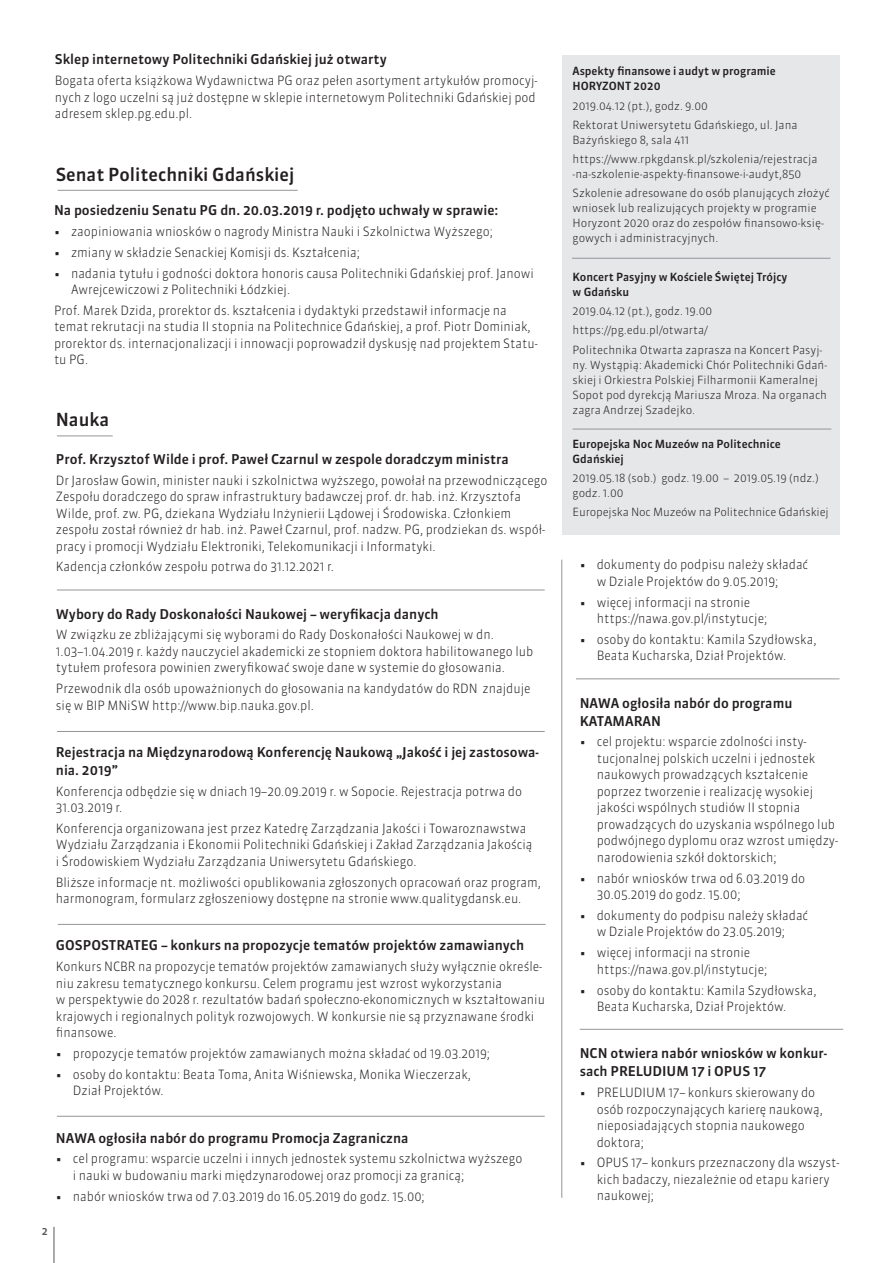
<style>
.page{position:relative;width:893px;height:1263px;background:#fff}
.page>*{position:absolute;margin:0;border:0;box-sizing:border-box;transform-origin:0 0}
.t1{font:500 18px "Sanuk Pro";color:#231f20}
.t2{font:500 13.5px/18px "Sanuk Pro";color:#231f20}
.t3{font:300 12.75px/16.5px "Sanuk Pro";color:#231f20;scale:.95 1}
.t4{font:300 11.25px/15px "Sanuk Pro";color:#231f20}
.t5{font:500 11.25px/15px "Sanuk Pro";color:#231f20}
.t6{font:500 10.5px "Sanuk Pro";color:#57585a}
</style>
<div class="page">
<hr style="left:54px;top:1227px;width:1px;height:36px;background:#57585a">
<div style="left:562px;top:55px;width:277px;height:480px;background:#e6e7e9"></div>
<hr style="left:58px;top:190px;width:240px;height:1px;background:#939598">
<hr style="left:562px;top:560px;width:1px;height:638px;background:#939598">
<hr style="left:57px;top:435px;width:56px;height:1px;background:#939598">
<hr style="left:572px;top:258px;width:258px;height:1px;background:#939598">
<hr style="left:573px;top:429px;width:258px;height:1px;background:#939598">
<hr style="left:57px;top:590px;width:488px;height:1px;background:#939598">
<hr style="left:57px;top:731px;width:488px;height:1px;background:#939598">
<hr style="left:58px;top:924px;width:488px;height:1px;background:#939598">
<hr style="left:576px;top:679px;width:263px;height:1px;background:#939598">
<hr style="left:580px;top:1029px;width:263px;height:1px;background:#939598">
<hr style="left:57px;top:1116px;width:488px;height:1px;background:#939598">
<p class="t2" style="left:55px;top:50px;width:333px">Sklep internetowy Politechniki Gdańskiej już otwarty</p>
<p class="t3" style="left:55px;top:72px;width:509px">Bogata oferta książkowa Wydawnictwa PG oraz pełen asortyment artykułów promocyj&shy;nych z logo uczelni są już dostępne w sklepie internetowym Politechniki Gdańskiej pod adresem sklep.pg.edu.pl.</p>
<p class="t5" style="left:572px;top:64px;width:205px">Aspekty finansowe i audyt w programie<br>HORYZONT 2020</p>
<p class="t4" style="left:572px;top:95px;width:227px;line-height:19.2px">2019.04.12 (pt.), godz. 9.00<br>Rektorat Uniwersytetu Gdańskiego, ul. Jana</p>
<p class="t4" style="left:572px;top:130px;width:247px;line-height:19.2px">Bażyńskiego 8, sala 411 https://www.rpkgdansk.pl/szkolenia/rejestracja</p>
<p class="t4" style="left:572px;top:164px;width:259px;line-height:19.2px">-na-szkolenie-aspekty-finansowe-i-audyt,850<br>Szkolenie adresowane do osób planujących złożyć</p>
<p class="t4" style="left:572px;top:200px;width:253px">wniosek lub realizujących projekty w programie<br>Horyzont 2020 oraz do zespołów finansowo-księ&shy;gowych i administracyjnych.</p>
<p class="t5" style="left:572px;top:269px;width:216px">Koncert Pasyjny w Kościele Świętej Trójcy w Gdańsku</p>
<p class="t4" style="left:572px;top:301px;width:251px;line-height:19.2px">2019.04.12 (pt.), godz. 19.00 https://pg.edu.pl/otwarta/<br>Politechnika Otwarta zaprasza na Koncert Pasyj-</p>
<p class="t4" style="left:572px;top:357px;width:256px">ny. Wystąpią: Akademicki Chór Politechniki Gdań&shy;skiej i Orkiestra Polskiej Filharmonii Kameralnej Sopot pod dyrekcją Mariusza Mroza. Na organach zagra Andrzej Szadejko.</p>
<p class="t5" style="left:572px;top:436px;width:210px">Europejska Noc Muzeów na Politechnice<br>Gdańskiej</p>
<p class="t4" style="left:572px;top:470px;width:248px">2019.05.18 (sob.) godz. 19.00 – 2019.05.19 (ndz.) godz. 1.00</p>
<p class="t4" style="left:572px;top:504px;width:258px">Europejska Noc Muzeów na Politechnice Gdańskiej</p>
<h1 class="t1" style="left:56px;top:162px;width:240px">Senat Politechniki Gdańskiej</h1>
<p class="t2" style="left:54px;top:201px;width:446px">Na posiedzeniu Senatu PG dn. 20.03.2019 r. podjęto uchwały w sprawie:</p>
<p class="t3" style="left:54px;top:223px;width:463px">• zaopiniowania wniosków o nagrody Ministra Nauki i Szkolnictwa Wyższego;</p>
<p class="t3" style="left:54px;top:244px;width:324px">• zmiany w składzie Senackiej Komisji ds. Kształcenia;</p>
<p class="t3" style="left:71px;top:264px;width:489px;text-indent:-17px">• nadania tytułu i godności doktora honoris causa Politechniki Gdańskiej prof. Janowi<br>Awrejcewiczowi z Politechniki Łódzkiej.</p>
<p class="t3" style="left:54px;top:302px;width:511px">Prof. Marek Dzida, prorektor ds. kształcenia i dydaktyki przedstawił informacje na temat rekrutacji na studia II stopnia na Politechnice Gdańskiej, a prof. Piotr Dominiak, prorektor ds. internacjonalizacji i innowacji poprowadził dyskusję nad projektem Statu&shy;tu PG.</p>
<h1 class="t1" style="left:56px;top:406px;width:55px">Nauka</h1>
<p class="t2" style="left:56px;top:450px;width:454px">Prof. Krzysztof Wilde i prof. Paweł Czarnul w zespole doradczym ministra</p>
<p class="t3" style="left:56px;top:471px;width:519px">Dr Jarosław Gowin, minister nauki i szkolnictwa wyższego, powołał na przewodniczącego Zespołu doradczego do spraw infrastruktury badawczej prof. dr. hab. inż. Krzysztofa Wilde, prof. zw. PG, dziekana Wydziału Inżynierii Lądowej i Środowiska. Członkiem zespołu został również dr hab. inż. Paweł Czarnul, prof. nadzw. PG, prodziekan ds. współ&shy;pracy i promocji Wydziału Elektroniki, Telekomunikacji i Informatyki.</p>
<p class="t3" style="left:56px;top:558px;width:294px">Kadencja członków zespołu potrwa do 31.12.2021 r.</p>
<p class="t2" style="left:56px;top:605px;width:384px">Wybory do Rady Doskonałości Naukowej – weryfikacja danych</p>
<p class="t3" style="left:56px;top:626px;width:504px">W związku ze zbliżającymi się wyborami do Rady Doskonałości Naukowej w dn.<br>1.03–1.04.2019 r. każdy nauczyciel akademicki ze stopniem doktora habilitowanego lub tytułem profesora powinien zweryfikować swoje dane w systemie do głosowania.</p>
<p class="t3" style="left:56px;top:680px;width:501px">Przewodnik dla osób upoważnionych do głosowania na kandydatów do RDN znajduje się w BIP MNiSW http://www.bip.nauka.gov.pl.</p>
<p class="t2" style="left:56px;top:743px;width:485px">Rejestracja na Międzynarodową Konferencję Naukową „Jakość i jej zastosowa&shy;nia. 2019”</p>
<p class="t3" style="left:56px;top:782px;width:492px">Konferencja odbędzie się w dniach 19–20.09.2019 r. w Sopocie. Rejestracja potrwa do<br>31.03.2019 r.</p>
<p class="t3" style="left:56px;top:820px;width:503px">Konferencja organizowana jest przez Katedrę Zarządzania Jakości i Towaroznawstwa<br>Wydziału Zarządzania i Ekonomii Politechniki Gdańskiej i Zakład Zarządzania Jakością i Środowiskiem Wydziału Zarządzania Uniwersytetu Gdańskiego.</p>
<p class="t3" style="left:56px;top:873px;width:512px">Bliższe informacje nt. możliwości opublikowania zgłoszonych opracowań oraz program, harmonogram, formularz zgłoszeniowy dostępne na stronie www.qualitygdansk.eu.</p>
<p class="t2" style="left:56px;top:936px;width:470px">GOSPOSTRATEG – konkurs na propozycje tematów projektów zamawianych</p>
<p class="t3" style="left:56px;top:958px;width:516px">Konkurs NCBR na propozycje tematów projektów zamawianych służy wyłącznie określe&shy;niu zakresu tematycznego konkursu. Celem programu jest wzrost wykorzystania<br>w perspektywie do 2028 r. rezultatów badań społeczno-ekonomicznych w kształtowaniu krajowych i regionalnych polityk rozwojowych. W konkursie nie są przyznawane środki finansowe.</p>
<p class="t3" style="left:56px;top:1045px;width:459px">• propozycje tematów projektów zamawianych można składać od 19.03.2019;</p>
<p class="t3" style="left:73px;top:1065px;width:421px;text-indent:-17px">• osoby do kontaktu: Beata Toma, Anita Wiśniewska, Monika Wieczerzak,<br>Dział Projektów.</p>
<p class="t2" style="left:56px;top:1128px;width:354px">NAWA ogłosiła nabór do programu Promocja Zagraniczna</p>
<p class="t3" style="left:73px;top:1150px;width:475px;text-indent:-17px">• cel programu: wsparcie uczelni i innych jednostek systemu szkolnictwa wyższego i nauki w budowaniu marki międzynarodowej oraz promocji za granicą;</p>
<p class="t3" style="left:56px;top:1187px;width:390px">• nabór wniosków trwa od 7.03.2019 do 16.05.2019 do godz. 15.00;</p>
<p class="t3" style="left:597px;top:556px;width:224px;text-indent:-17px">• dokumenty do podpisu należy składać w Dziale Projektów do 9.05.2019;</p>
<p class="t3" style="left:597px;top:593px;width:181px;text-indent:-17px">• więcej informacji na stronie https://nawa.gov.pl/instytucje;</p>
<p class="t3" style="left:597px;top:631px;width:233px;text-indent:-17px">• osoby do kontaktu: Kamila Szydłowska,<br>Beata Kucharska, Dział Projektów.</p>
<p class="t2" style="left:580px;top:694px;width:214px">NAWA ogłosiła nabór do programu<br>KATAMARAN</p>
<p class="t3" style="left:597px;top:733px;width:256px;text-indent:-17px">• cel projektu: wsparcie zdolności insty&shy;tucjonalnej polskich uczelni i jednostek naukowych prowadzących kształcenie poprzez tworzenie i realizację wysokiej jakości wspólnych studiów II stopnia prowadzących do uzyskania wspólnego lub podwójnego dyplomu oraz wzrost umiędzy&shy;narodowienia szkół doktorskich;</p>
<p class="t3" style="left:597px;top:869px;width:221px;text-indent:-17px">• nabór wniosków trwa od 6.03.2019 do<br>30.05.2019 do godz. 15.00;</p>
<p class="t3" style="left:580px;top:907px;width:242px;text-align:center">• dokumenty do podpisu należy składać w Dziale Projektów do 23.05.2019;</p>
<p class="t3" style="left:597px;top:944px;width:181px;text-indent:-17px">• więcej informacji na stronie https://nawa.gov.pl/instytucje;</p>
<p class="t3" style="left:597px;top:981px;width:233px;text-indent:-17px">• osoby do kontaktu: Kamila Szydłowska,<br>Beata Kucharska, Dział Projektów.</p>
<p class="t2" style="left:580px;top:1044px;width:249px">NCN otwiera nabór wniosków w konkur&shy;sach PRELUDIUM 17 i OPUS 17</p>
<p class="t3" style="left:597px;top:1084px;width:240px;text-indent:-17px">• PRELUDIUM 17– konkurs skierowany do osób rozpoczynających karierę naukową, nieposiadających stopnia naukowego doktora;</p>
<p class="t3" style="left:597px;top:1154px;width:257px;text-indent:-17px">• OPUS 17– konkurs przeznaczony dla wszyst&shy;kich badaczy, niezależnie od etapu kariery naukowej;</p>
<p class="t6" style="left:42px;top:1223px;width:8px">2</p>
</div>
